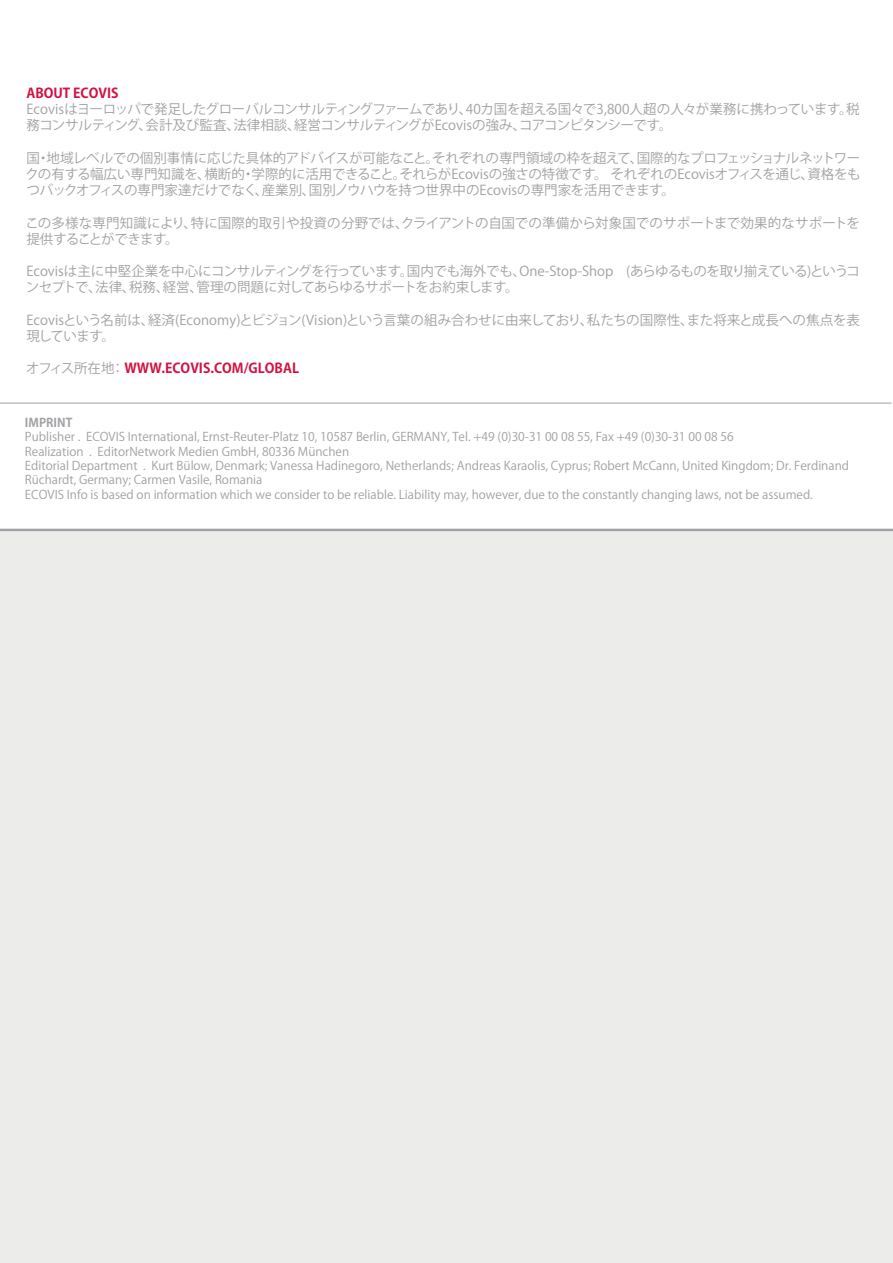
<style>
.page{position:relative;width:893px;height:1263px;background:#fff}
.page>*{position:absolute;margin:0;border:0;box-sizing:border-box;transform-origin:0 0}
.t1{font:13.5px/16.2px "Koz Go Pro";letter-spacing:-.01em;color:#a1a0a4}
.t2{font:13.5px/16.2px "Koz Go Pro";letter-spacing:.015em;color:#a1a0a4}
.t3{font:700 13.5px "Koz Go Pro";color:#d21242}
.t4{font:12px/14.4px "Koz Go Pro";color:#a1a0a4}
.t5{font:700 12px "Koz Go Pro";color:#a1a0a4}
.s1{font-weight:400;color:#a1a0a4}
</style>
<div class="page">
<div style="left:0;top:529px;width:893px;height:734px;background:#ececeb"></div>
<hr style="left:0;top:403px;width:891px;height:1px;background:#a1a0a4">
<hr style="left:0;top:529px;width:893px;height:2px;background:#a1a0a4">
<p class="t3" style="left:26px;top:84px;width:94px">ABOUT ECOVIS</p>
<p class="t1" style="left:26px;top:102px;width:835px">Ecovisはヨーロッパで発足したグローバルコンサルティングファームであり、40カ国を超える国々で3,800人超の人々が業務に携わっています。税務コンサルティング、会計及び監査、法律相談、経営コンサルティングがEcovisの強み、コアコンピタンシーです。</p>
<p class="t1" style="left:25px;top:150px;width:837px;text-align:justify">国・地域レベルでの個別事情に応じた具体的アドバイスが可能なこと。それぞれの専門領域の枠を超えて、国際的なプロフェッショナルネットワークの有する幅広い専門知識を、横断的・学際的に活用できること。それらがEcovisの強さの特徴です。 それぞれのEcovisオフィスを通じ、資格をもつバックオフィスの専門家達だけでなく、産業別、国別ノウハウを持つ世界中のEcovisの専門家を活用できます。</p>
<p class="t2" style="left:25px;top:215px;width:836px">この多様な専門知識により、特に国際的取引や投資の分野では、クライアントの自国での準備から対象国でのサポートまで効果的なサポートを提供することができます。</p>
<p class="t1" style="left:26px;top:264px;width:836px">Ecovisは主に中堅企業を中心にコンサルティングを行っています。国内でも海外でも、One-Stop-Shop (あらゆるものを取り揃えている)というコンセプトで、法律、税務、経営、管理の問題に対してあらゆるサポートをお約束します。</p>
<p class="t1" style="left:26px;top:312px;width:835px">Ecovisという名前は、経済(Economy)とビジョン(Vision)という言葉の組み合わせに由来しており、私たちの国際性、また将来と成長への焦点を表現しています。</p>
<p class="t3" style="left:26px;top:360px;width:274px"><span class="s1">オフィス所在地：</span> WWW.ECOVIS.COM/GLOBAL</p>
<p class="t5" style="left:25px;top:415px;width:49px">IMPRINT</p>
<p class="t4" style="left:25px;top:430px;width:826px">Publisher . ECOVIS International, Ernst-Reuter-Platz 10, 10587 Berlin, GERMANY, Tel. +49 (0)30-31 00 08 55, Fax +49 (0)30-31 00 08 56<br>Realization . EditorNetwork Medien GmbH, 80336 München<br>Editorial Department . Kurt Bülow, Denmark; Vanessa Hadinegoro, Netherlands; Andreas Karaolis, Cyprus; Robert McCann, United Kingdom; Dr. Ferdinand Rüchardt, Germany; Carmen Vasile, Romania<br>ECOVIS Info is based on information which we consider to be reliable. Liability may, however, due to the constantly changing laws, not be assumed.</p>
</div>
